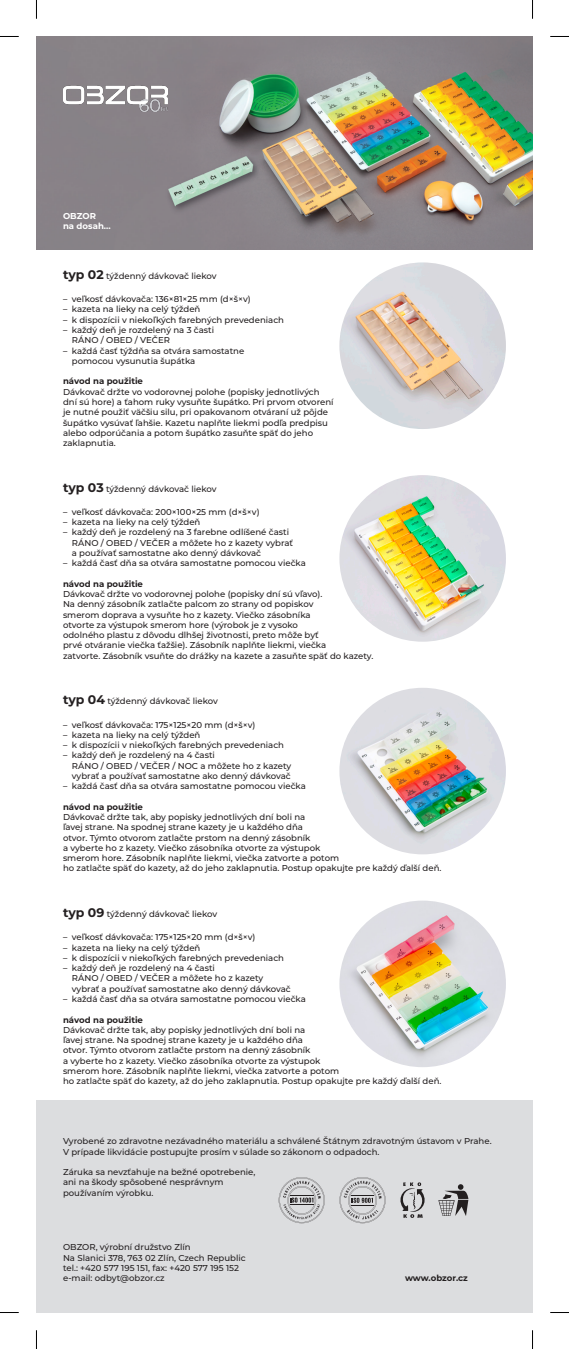
<style>
.page{position:relative;width:569px;height:1349px;background:#fff}
.page>*{position:absolute;margin:0;border:0;box-sizing:border-box;transform-origin:0 0}
.t1{font:500 8.5px/10.2px "Montserrat";color:#231f20}
.t2{font:700 8.5px "Montserrat";color:#231f20}
.t3{font:700 8.5px "Montserrat";color:#fff}
.s1{font-weight:700;font-size:12.5px}
</style>
<div class="page">
<img style="left:36px;top:36px;width:497px;height:213px">
<div style="left:36px;top:1099px;width:497px;height:213px;background:#dcdddf"></div>
<img style="left:339px;top:262px;width:167px;height:167px;border-radius:83px">
<img style="left:339px;top:688px;width:167px;height:166px;border-radius:83px">
<img style="left:339px;top:900px;width:167px;height:167px;border-radius:83px">
<img style="left:339px;top:475px;width:167px;height:166px;border-radius:83px">
<svg style="left:400px;top:1182px;width:25px;height:35px"></svg>
<svg style="left:438px;top:1184px;width:30px;height:32px"></svg>
<svg style="left:340px;top:1177px;width:46px;height:46px"></svg>
<svg style="left:279px;top:1177px;width:46px;height:46px"></svg>
<img style="left:63px;top:85px;width:104px;height:26px">
<svg style="left:0;top:36px;width:19px;height:1px"></svg>
<svg style="left:550px;top:36px;width:19px;height:1px"></svg>
<svg style="left:0;top:1312px;width:19px;height:1px"></svg>
<svg style="left:550px;top:1312px;width:19px;height:1px"></svg>
<svg style="left:36px;top:0;width:1px;height:19px"></svg>
<svg style="left:36px;top:1330px;width:1px;height:19px"></svg>
<svg style="left:532px;top:0;width:1px;height:19px"></svg>
<svg style="left:532px;top:1330px;width:1px;height:19px"></svg>
<p class="t3" style="left:63px;top:210px;width:34px">OBZOR</p>
<p class="t3" style="left:63px;top:220px;width:49px">na dosah...</p>
<p class="t1" style="left:63px;top:270px;width:155px"><span class="s1">typ 02</span> týždenný dávkovač liekov</p>
<p class="t1" style="left:63px;top:294px;width:189px">– veľkosť dávkovača: 136×81×25 mm (d×š×v)</p>
<p class="t1" style="left:63px;top:304px;width:139px">– kazeta na lieky na celý týždeň</p>
<p class="t1" style="left:63px;top:314px;width:222px">– k dispozícii v niekoľkých farebných prevedeniach</p>
<p class="t1" style="left:63px;top:324px;width:153px">– každý deň je rozdelený na 3 časti</p>
<p class="t1" style="left:72px;top:335px;width:100px">RÁNO / OBED / VEČER</p>
<p class="t1" style="left:63px;top:345px;width:183px">– každá časť týždňa sa otvára samostatne</p>
<p class="t1" style="left:72px;top:355px;width:125px">pomocou vysunutia šupátka</p>
<p class="t2" style="left:63px;top:375px;width:82px">návod na použitie</p>
<p class="t1" style="left:63px;top:386px;width:272px">Dávkovač držte vo vodorovnej polohe (popisky jednotlivých dní sú hore) a ťahom ruky vysuňte šupátko. Pri prvom otvorení je nutné použiť väčšiu silu, pri opakovanom otváraní už pôjde šupátko vysúvať ľahšie. Kazetu naplňte liekmi podľa predpisu alebo odporúčania a potom šupátko zasuňte späť do jeho zaklapnutia.</p>
<p class="t1" style="left:63px;top:483px;width:155px"><span class="s1">typ 03</span> týždenný dávkovač liekov</p>
<p class="t1" style="left:63px;top:506px;width:198px">– veľkosť dávkovača: 200×100×25 mm (d×š×v)</p>
<p class="t1" style="left:63px;top:516px;width:139px">– kazeta na lieky na celý týždeň</p>
<p class="t1" style="left:63px;top:527px;width:228px">– každý deň je rozdelený na 3 farebne odlíšené časti</p>
<p class="t1" style="left:72px;top:537px;width:223px">RÁNO / OBED / VEČER a môžete ho z kazety vybrať</p>
<p class="t1" style="left:72px;top:547px;width:191px">a používať samostatne ako denný dávkovač</p>
<p class="t1" style="left:63px;top:558px;width:244px">– každá časť dňa sa otvára samostatne pomocou viečka</p>
<p class="t2" style="left:63px;top:577px;width:82px">návod na použitie</p>
<p class="t1" style="left:63px;top:588px;width:312px">Dávkovač držte vo vodorovnej polohe (popisky dní sú vľavo).<br>Na denný zásobník zatlačte palcom zo strany od popiskov<br>smerom doprava a vysuňte ho z kazety. Viečko zásobníka<br>otvorte za výstupok smerom hore (výrobok je z vysoko<br>odolného plastu z dôvodu dlhšej životnosti, preto môže byť<br>prvé otváranie viečka ťažšie). Zásobník naplňte liekmi, viečka<br>zatvorte. Zásobník vsuňte do drážky na kazete a zasuňte späť do kazety.</p>
<p class="t1" style="left:63px;top:696px;width:156px"><span class="s1">typ 04</span> týždenný dávkovač liekov</p>
<p class="t1" style="left:63px;top:719px;width:194px">– veľkosť dávkovača: 175×125×20 mm (d×š×v)</p>
<p class="t1" style="left:63px;top:729px;width:139px">– kazeta na lieky na celý týždeň</p>
<p class="t1" style="left:63px;top:739px;width:222px">– k dispozícii v niekoľkých farebných prevedeniach</p>
<p class="t1" style="left:63px;top:750px;width:153px">– každý deň je rozdelený na 4 časti</p>
<p class="t1" style="left:72px;top:760px;width:221px">RÁNO / OBED / VEČER / NOC a môžete ho z kazety vybrať a používať samostatne ako denný dávkovač</p>
<p class="t1" style="left:63px;top:780px;width:244px">– každá časť dňa sa otvára samostatne pomocou viečka</p>
<p class="t2" style="left:63px;top:800px;width:82px">návod na použitie</p>
<p class="t1" style="left:63px;top:811px;width:380px">Dávkovač držte tak, aby popisky jednotlivých dní boli na<br>ľavej strane. Na spodnej strane kazety je u každého dňa<br>otvor. Týmto otvorom zatlačte prstom na denný zásobník<br>a vyberte ho z kazety. Viečko zásobníka otvorte za výstupok<br>smerom hore. Zásobník naplňte liekmi, viečka zatvorte a potom<br>ho zatlačte späť do kazety, až do jeho zaklapnutia. Postup opakujte pre každý ďalší deň.</p>
<p class="t1" style="left:63px;top:908px;width:156px"><span class="s1">typ 09</span> týždenný dávkovač liekov</p>
<p class="t1" style="left:63px;top:932px;width:194px">– veľkosť dávkovača: 175×125×20 mm (d×š×v)</p>
<p class="t1" style="left:63px;top:942px;width:139px">– kazeta na lieky na celý týždeň</p>
<p class="t1" style="left:63px;top:952px;width:222px">– k dispozícii v niekoľkých farebných prevedeniach</p>
<p class="t1" style="left:63px;top:962px;width:153px">– každý deň je rozdelený na 4 časti</p>
<p class="t1" style="left:72px;top:973px;width:220px">RÁNO / OBED / VEČER a môžete ho z kazety vybrať a používať samostatne ako denný dávkovač</p>
<p class="t1" style="left:63px;top:993px;width:244px">– každá časť dňa sa otvára samostatne pomocou viečka</p>
<p class="t2" style="left:63px;top:1013px;width:82px">návod na použitie</p>
<p class="t1" style="left:63px;top:1024px;width:380px">Dávkovač držte tak, aby popisky jednotlivých dní boli na<br>ľavej strane. Na spodnej strane kazety je u každého dňa<br>otvor. Týmto otvorom zatlačte prstom na denný zásobník<br>a vyberte ho z kazety. Viečko zásobníka otvorte za výstupok<br>smerom hore. Zásobník naplňte liekmi, viečka zatvorte a potom<br>ho zatlačte späť do kazety, až do jeho zaklapnutia. Postup opakujte pre každý ďalší deň.</p>
<p class="t1" style="left:63px;top:1135px;width:430px">Vyrobené zo zdravotne nezávadného materiálu a schválené Štátnym zdravotným ústavom v Prahe.</p>
<p class="t1" style="left:63px;top:1146px;width:318px">V prípade likvidácie postupujte prosím v súlade so zákonom o odpadoch.</p>
<p class="t1" style="left:63px;top:1166px;width:194px">Záruka sa nevzťahuje na bežné opotrebenie,</p>
<p class="t1" style="left:63px;top:1176px;width:162px">ani na škody spôsobené nesprávnym používaním výrobku.</p>
<p class="t1" style="left:63px;top:1242px;width:129px">OBZOR, výrobní družstvo Zlín</p>
<p class="t1" style="left:63px;top:1252px;width:184px">Na Slanici 378, 763 02 Zlín, Czech Republic</p>
<p class="t1" style="left:63px;top:1262px;width:177px">tel.: +420 577 195 151, fax: +420 577 195 152</p>
<p class="t1" style="left:63px;top:1272px;width:103px">e-mail: odbyt@obzor.cz</p>
<p class="t2" style="left:405px;top:1272px;width:64px">www.obzor.cz</p>
</div>
